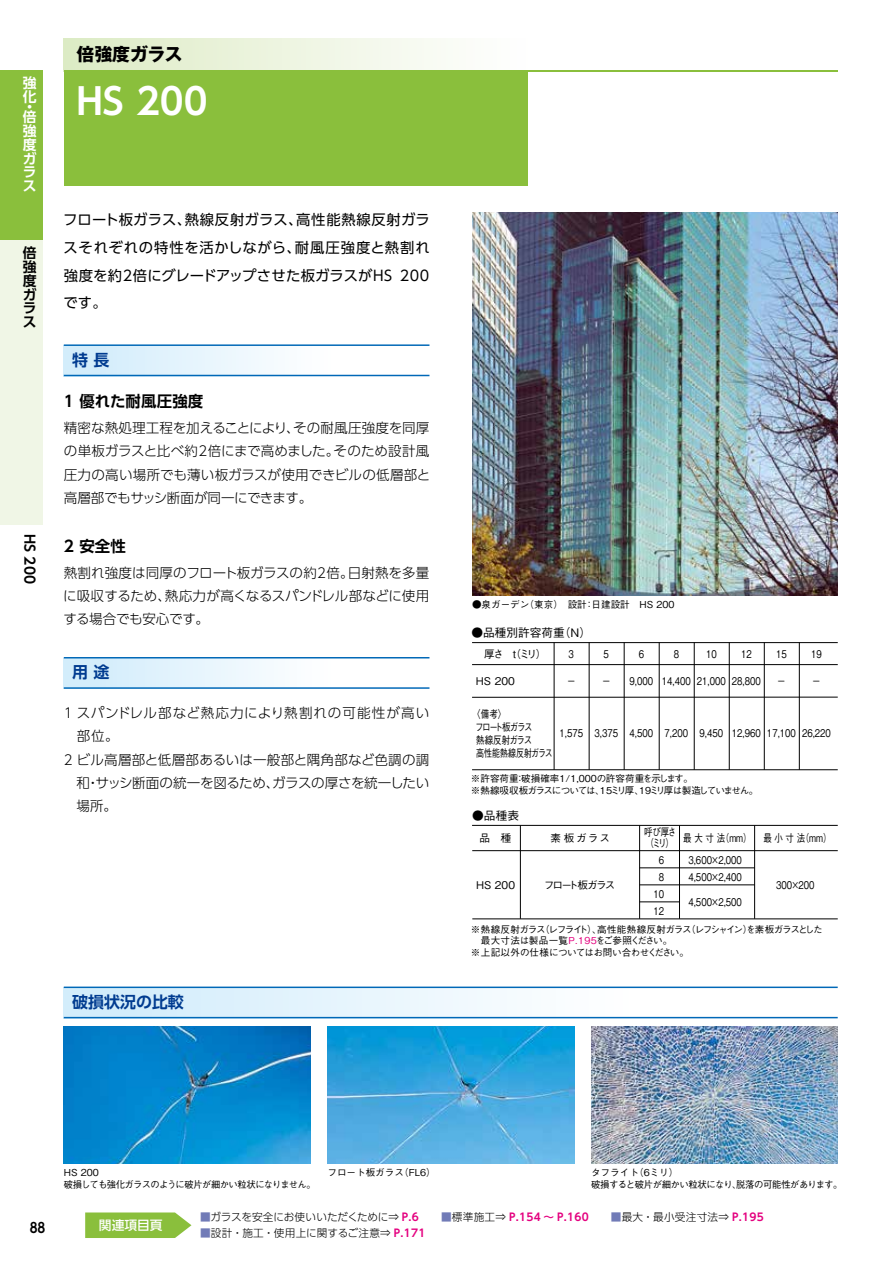
<style>
.page{position:relative;width:893px;height:1263px;background:#fff}
.page>*{position:absolute;margin:0;border:0;box-sizing:border-box;transform-origin:0 0}
.t1{font:700 36.15px "UD Shin Go Pro De";color:#fff}
.t2{font:700 18px "Gothic MB101 Pr 6";letter-spacing:-.02em;color:#000}
.t3{font:700 15.9px "UD Shin Go Pro De";color:#003b90}
.t4{font:700 15.45px "UD Shin Go Pro De";letter-spacing:.01em;color:#000}
.t5{font:14.4px/27.6px "UD Shin Go Pro";letter-spacing:.015em;color:#000;text-align:justify}
.t6{font:700 13.8px/13.6px "UD Shin Go Pro De";color:#000;text-align:justify}
.t7{font:700 13.8px/13.6px "UD Shin Go Pro De";color:#fff}
.t8{font:13.8px "UD Shin Go C Osez Pr 6 De B";color:#000}
.t9{font:300 13.5px/23.4px "UD Shin Go Pro";color:#000;text-align:justify}
.t10{font:300 13.5px "UD Shin Go Pro";letter-spacing:-.03em;color:#000}
.t11{font:300 13.5px "UD Shin Go Pro";letter-spacing:.02em;color:#000}
.t12{font:300 13.5px "UD Shin Go Pro";letter-spacing:.065em;color:#000}
.t13{font:500 12.75px "UD Shin Go Pro";color:#fff}
.t14{font:500 11.7px "Gothic BBB Pro";color:#000}
.t15{font:500 10.65px/17px "Gothic BBB Pro";color:#000;scale:.8 1}
.t16{font:300 10.65px "UD Shin Go Pro";letter-spacing:.02em;color:#000}
.t17{font:500 10.65px/12.8px "Gothic BBB Pro";letter-spacing:-.09em;color:#000;scale:.8 1}
.t18{font:500 10.65px "Gothic BBB Pro";color:#000}
.t19{font:500 10.65px "Gothic BBB Pro";letter-spacing:.3em;color:#000;scale:.8 1}
.t20{font:500 10.65px "Gothic BBB Pro";letter-spacing:-.15em;color:#000}
.t21{font:500 9.6px/11.7px "Gothic BBB Pro";letter-spacing:-.045em;color:#000}
.t22{font:500 9.6px/11.7px "Gothic BBB Pro";letter-spacing:-.08em;color:#000}
.t23{font:500 9.6px "Gothic BBB Pro";color:#000}
.t24{font:500 9.6px/12.8px "Gothic BBB Pro";letter-spacing:-.065em;color:#000}
.s1{color:#e4007f}
.s2{color:#717bb7}
.s3{font-family:"UD Shin Go Pro De";font-weight:700;color:#e4007f}
</style>
<div class="page">
<img style="left:472px;top:213px;width:366px;height:382px">
<hr style="left:472px;top:642px;width:366px;height:1px;background:#000">
<hr style="left:472px;top:664px;width:366px;height:1px;background:#000">
<hr style="left:472px;top:697px;width:366px;height:1px;background:#000">
<hr style="left:472px;top:769px;width:366px;height:1px;background:#000">
<hr style="left:554px;top:642px;width:1px;height:128px;background:#000">
<hr style="left:589px;top:642px;width:1px;height:128px;background:#000">
<hr style="left:624px;top:642px;width:1px;height:128px;background:#000">
<hr style="left:659px;top:642px;width:1px;height:128px;background:#000">
<hr style="left:694px;top:642px;width:1px;height:128px;background:#000">
<hr style="left:729px;top:642px;width:1px;height:128px;background:#000">
<hr style="left:764px;top:642px;width:1px;height:128px;background:#000">
<hr style="left:799px;top:642px;width:1px;height:128px;background:#000">
<hr style="left:472px;top:825px;width:366px;height:1px;background:#000">
<hr style="left:472px;top:850px;width:366px;height:1px;background:#000">
<hr style="left:472px;top:919px;width:366px;height:1px;background:#000">
<hr style="left:639px;top:825px;width:1px;height:94px;background:#000">
<hr style="left:679px;top:825px;width:1px;height:94px;background:#000">
<hr style="left:754px;top:825px;width:1px;height:94px;background:#000">
<hr style="left:520px;top:825px;width:1px;height:94px;background:#000">
<hr style="left:640px;top:867px;width:115px;height:1px;background:#000">
<hr style="left:640px;top:884px;width:115px;height:1px;background:#000">
<hr style="left:640px;top:902px;width:39px;height:1px;background:#000">
<div style="left:64px;top:38px;width:463px;height:34px;background:linear-gradient(to right,#ddebc4,#fff)"></div>
<div style="left:64px;top:71px;width:463px;height:115px;background:#8abf3c"></div>
<hr style="left:64px;top:70px;width:774px;height:2px;background:#8abf3c">
<svg style="left:85px;top:1212px;width:106px;height:26px;background:#94c44e"></svg>
<svg style="left:64px;top:346px;width:365px;height:29px"></svg>
<hr style="left:64px;top:344px;width:365px;height:2px;background:#0068b7">
<hr style="left:64px;top:375px;width:365px;height:1px;background:#0068b7">
<img style="left:591px;top:1027px;width:247px;height:136px">
<img style="left:64px;top:1027px;width:246px;height:136px">
<img style="left:327px;top:1027px;width:247px;height:136px">
<svg style="left:64px;top:988px;width:774px;height:29px"></svg>
<hr style="left:64px;top:986px;width:774px;height:2px;background:#0068b7">
<hr style="left:64px;top:1017px;width:774px;height:1px;background:#0068b7">
<div style="left:64px;top:658px;width:365px;height:30px;background:linear-gradient(to right,#d2ecfb,#fff)"></div>
<hr style="left:64px;top:657px;width:365px;height:1px;background:#0068b7">
<hr style="left:64px;top:687px;width:365px;height:2px;background:#0068b7">
<div style="left:0;top:70px;width:43px;height:170px;background:#8abf3c"></div>
<div style="left:0;top:240px;width:43px;height:285px;background:#f0f6e6"></div>
<p class="t7" style="left:23px;top:76px;width:15px">強化</p>
<p class="t7" style="left:23px;top:101px;width:15px;line-height:10.1px">・倍</p>
<p class="t7" style="left:23px;top:123px;width:15px;text-align:justify">強度ガラス</p>
<p class="t6" style="left:23px;top:246px;width:15px">倍強度ガラス</p>
<p class="t6" style="left:37px;top:534px;width:52px;rotate:90deg">HS 200</p>
<h2 class="t2" style="left:77px;top:40px;width:107px">倍強度ガラス</h2>
<h1 class="t1" style="left:77px;top:72px;width:133px">HS 200</h1>
<p class="t5" style="left:63px;top:206px;width:368px">フロート板ガラス、熱線反射ガラス、高性能熱線反射ガラスそれぞれの特性を活かしながら、耐風圧強度と熱割れ強度を約2倍にグレードアップさせた板ガラスがHS 200です。</p>
<p class="t3" style="left:72px;top:347px;width:39px">特 長</p>
<p class="t4" style="left:64px;top:388px;width:141px">1 優れた耐風圧強度</p>
<p class="t9" style="left:64px;top:416px;width:368px">精密な熱処理工程を加えることにより、その耐風圧強度を同厚の単板ガラスと比べ約2倍にまで高めました。そのため設計風圧力の高い場所でも薄い板ガラスが使用できビルの低層部と高層部でもサッシ断面が同一にできます。</p>
<p class="t4" style="left:64px;top:533px;width:64px">2 安全性</p>
<p class="t9" style="left:63px;top:560px;width:368px">熱割れ強度は同厚のフロート板ガラスの約2倍。日射熱を多量に吸収するため、熱応力が高くなるスパンドレル部などに使用する場合でも安心です。</p>
<p class="t3" style="left:72px;top:659px;width:39px">用 途</p>
<p class="t12" style="left:64px;top:702px;width:367px">1 スパンドレル部など熱応力により熱割れの可能性が高い</p>
<p class="t9" style="left:77px;top:724px;width:43px">部位。</p>
<p class="t11" style="left:64px;top:748px;width:367px">2 ビル高層部と低層部あるいは一般部と隅角部など色調の調</p>
<p class="t10" style="left:77px;top:772px;width:354px">和・サッシ断面の統一を図るため、ガラスの厚さを統一したい</p>
<p class="t9" style="left:77px;top:794px;width:42px">場所。</p>
<p class="t3" style="left:72px;top:989px;width:113px">破損状況の比較</p>
<p class="t23" style="left:472px;top:597px;width:204px">●泉ガーデン（東京）　設計：日建設計　HS 200</p>
<p class="t14" style="left:471px;top:623px;width:121px">●品種別許容荷重（N）</p>
<p class="t18" style="left:484px;top:645px;width:64px">厚さ t（ミリ）</p>
<p class="t15" style="left:569px;top:644px;width:8px">3</p>
<p class="t15" style="left:567px;top:671px;width:12px">−</p>
<p class="t18" style="left:476px;top:672px;width:40px">HS 200</p>
<p class="t15" style="left:604px;top:644px;width:8px">5</p>
<p class="t15" style="left:602px;top:671px;width:12px">−</p>
<p class="t15" style="left:639px;top:644px;width:8px">6</p>
<p class="t15" style="left:629px;top:671px;width:31px">9,000</p>
<p class="t15" style="left:674px;top:644px;width:8px">8</p>
<p class="t15" style="left:662px;top:671px;width:38px">14,400</p>
<p class="t15" style="left:706px;top:644px;width:15px">10</p>
<p class="t15" style="left:697px;top:671px;width:38px">21,000</p>
<p class="t15" style="left:741px;top:644px;width:15px">12</p>
<p class="t15" style="left:732px;top:671px;width:38px">28,800</p>
<p class="t15" style="left:776px;top:644px;width:15px">15</p>
<p class="t15" style="left:777px;top:671px;width:12px">−</p>
<p class="t15" style="left:811px;top:644px;width:15px">19</p>
<p class="t15" style="left:812px;top:671px;width:12px">−</p>
<p class="t17" style="left:475px;top:707px;width:98px;text-indent:-3px">〈備考〉<br>フロート板ガラス<br>熱線反射ガラス<br>高性能熱線反射ガラス</p>
<p class="t15" style="left:559px;top:723px;width:31px">1,575</p>
<p class="t15" style="left:594px;top:723px;width:31px">3,375</p>
<p class="t15" style="left:629px;top:723px;width:31px">4,500</p>
<p class="t15" style="left:665px;top:723px;width:31px">7,200</p>
<p class="t15" style="left:700px;top:723px;width:31px">9,450</p>
<p class="t15" style="left:732px;top:723px;width:38px">12,960</p>
<p class="t15" style="left:767px;top:723px;width:38px">17,100</p>
<p class="t15" style="left:802px;top:723px;width:38px">26,220</p>
<p class="t22" style="left:471px;top:771px;width:289px">※許容荷重：破損確率1/1,000の許容荷重を示します。<br>※熱線吸収板ガラスについては、15ミリ厚、19ミリ厚は製造していません。</p>
<p class="t14" style="left:472px;top:806px;width:48px">●品種表</p>
<p class="t18" style="left:480px;top:829px;width:33px">品　種</p>
<p class="t18" style="left:551px;top:829px;width:61px">素板ガラス</p>
<p class="t18" style="left:476px;top:876px;width:40px">HS 200</p>
<p class="t20" style="left:544px;top:876px;width:73px">フロート板ガラス</p>
<p class="t15" style="left:644px;top:826px;width:42px;line-height:10.6px">呼び厚さ（ミリ）</p>
<p class="t19" style="left:683px;top:829px;width:187px">最大寸法（mm） 最小寸法（mm）</p>
<p class="t15" style="left:776px;top:875px;width:50px">300×200</p>
<p class="t15" style="left:654px;top:850px;width:15px;text-align:center">6<br>8<br>10<br>12</p>
<p class="t15" style="left:688px;top:850px;width:68px">3,600×2,000<br>4,500×2,400</p>
<p class="t15" style="left:688px;top:892px;width:68px">4,500×2,500</p>
<p class="t21" style="left:471px;top:922px;width:353px">※熱線反射ガラス（レフライト）、高性能熱線反射ガラス（レフシャイン）を素板ガラスとした　最大寸法は製品一覧<span class="s1">P.195</span>をご参照ください。<br>※上記以外の仕様についてはお問い合わせください。</p>
<p class="t8" style="left:30px;top:1216px;width:17px">88</p>
<p class="t24" style="left:64px;top:1164px;width:253px">HS 200<br>破損しても強化ガラスのように破片が細かい粒状になりません。</p>
<p class="t23" style="left:327px;top:1164px;width:110px">フロート板ガラス（FL6）</p>
<p class="t21" style="left:591px;top:1164px;width:253px;line-height:12.8px">タフライト（6ミリ）<br>破損すると破片が細かい粒状になり、脱落の可能性があります。</p>
<p class="t13" style="left:99px;top:1215px;width:65px">関連項目頁</p>
<p class="t16" style="left:200px;top:1209px;width:565px"><span class="s2">■</span>ガラスを安全にお使いいただくために⇒ <span class="s3">P.6</span>　　<span class="s2">■</span>標準施工⇒ <span class="s3">P.154 〜 P.160</span>　　<span class="s2">■</span>最大・最小受注寸法⇒ <span class="s3">P.195</span></p>
<p class="t16" style="left:200px;top:1224px;width:227px"><span class="s2">■</span>設計・施工・使用上に関するご注意⇒ <span class="s3">P.171</span></p>
</div>
